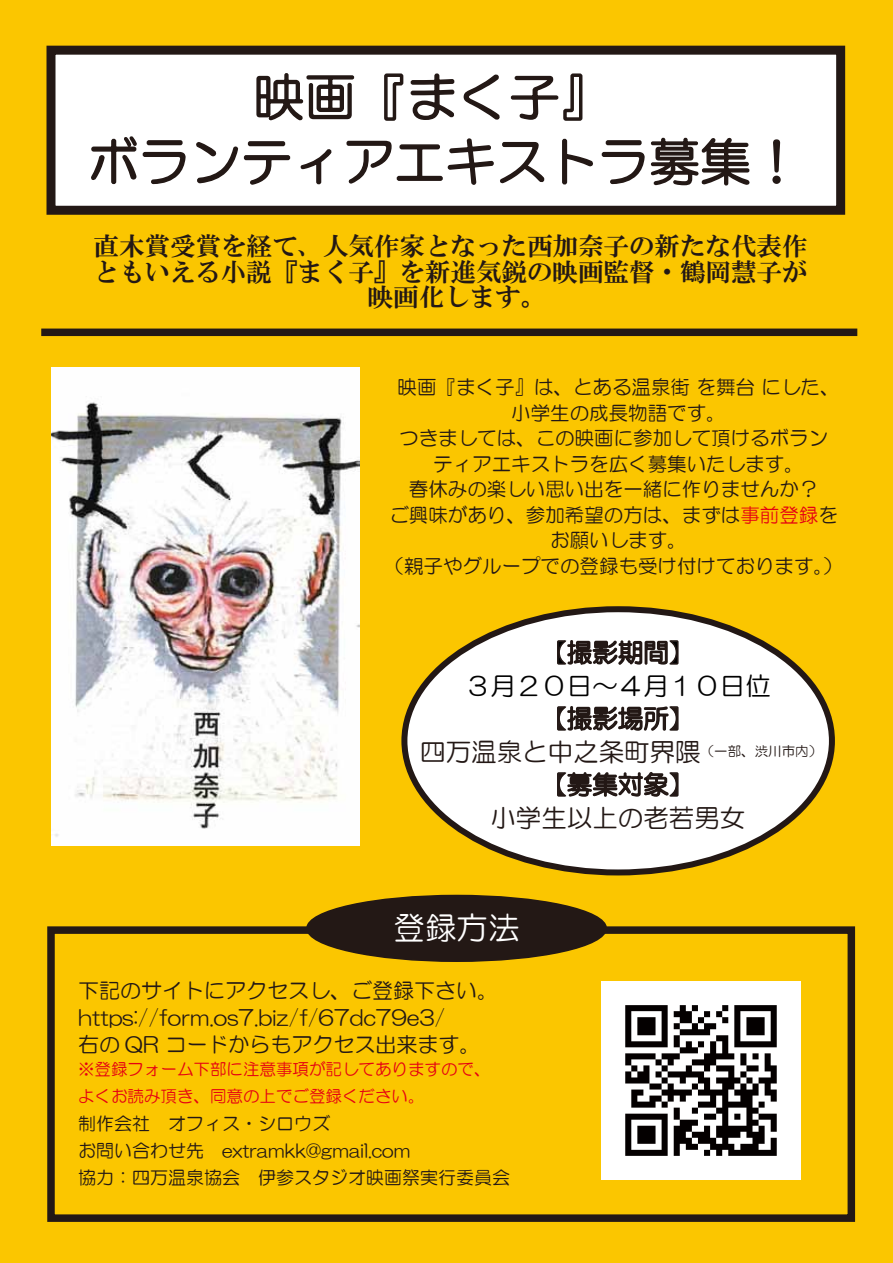
<style>
.page{position:relative;width:893px;height:1263px;background:#fbc600}
.page>*{position:absolute;margin:0;border:0;box-sizing:border-box;transform-origin:0 0}
.t1{font:51px/64.5px "HG Maru Gothic MPRO";color:#231815;text-align:center}
.t2{font:31.5px "HG Maru Gothic MPRO";color:#fff}
.t3{font:25.5px/25.5px "HGS Mincho E";color:#231815;text-align:center}
.t4{font:25.5px/33px "HG Maru Gothic MPRO";color:#231815;text-align:center}
.t5{font:25.5px/33px "HG Maru Gothic MPRO";color:#000;text-align:center}
.t6{font:21px/27px "HG Maru Gothic MPRO";color:#231815}
.t7{font:19.5px/25.5px "HG Maru Gothic MPRO";color:#231815;text-align:center}
.t8{font:18px/27px "HG Maru Gothic MPRO";color:#231815}
.t9{font:16.5px/27px "HG Maru Gothic MPRO";color:#e50012}
.s1{color:#e50012}
</style>
<div class="page">
<div style="left:46px;top:46px;width:799px;height:169px;background:#fff;border:9px solid #231815"></div>
<svg style="left:256px;top:73px;width:99px;height:48px"></svg>
<svg style="left:384px;top:73px;width:20px;height:48px"></svg>
<svg style="left:410px;top:73px;width:45px;height:47px"></svg>
<svg style="left:463px;top:75px;width:37px;height:45px"></svg>
<svg style="left:510px;top:73px;width:73px;height:48px"></svg>
<svg style="left:91px;top:136px;width:95px;height:49px"></svg>
<svg style="left:196px;top:141px;width:95px;height:44px"></svg>
<svg style="left:301px;top:149px;width:30px;height:36px"></svg>
<svg style="left:346px;top:138px;width:198px;height:47px"></svg>
<svg style="left:562px;top:138px;width:31px;height:47px"></svg>
<svg style="left:601px;top:137px;width:149px;height:49px"></svg>
<svg style="left:772px;top:139px;width:9px;height:45px"></svg>
<div style="left:47px;top:926px;width:808px;height:296px;border:8px solid #231815"></div>
<img style="left:602px;top:981px;width:198px;height:199px">
<div style="left:41px;top:329px;width:816px;height:7px;background:#231815"></div>
<div style="left:307px;top:895px;width:299px;height:66px;background:#231815;border-radius:50%"></div>
<div style="left:306px;top:895px;width:301px;height:67px;border:2px solid #231815;border-radius:50%"></div>
<img style="left:52px;top:367px;width:307px;height:478px">
<div style="left:404px;top:609px;width:428px;height:263px;background:#fff;border-radius:50%"></div>
<svg style="left:557px;top:640px;width:122px;height:25px"></svg>
<svg style="left:557px;top:706px;width:122px;height:25px"></svg>
<svg style="left:557px;top:772px;width:122px;height:25px"></svg>
<h1 class="t1" style="left:88px;top:65px;width:715px">映画『まく子』<br>ボランティアエキストラ募集！</h1>
<h3 class="t3" style="left:94px;top:233px;width:715px">直木賞受賞を経て、人気作家となった西加奈子の新たな代表作ともいえる小説『まく子』を新進気鋭の映画監督・鶴岡慧子が映画化します。</h3>
<p class="t7" style="left:385px;top:374px;width:460px">映画『まく子』は、とある温泉街 を舞台 にした、小学生の成長物語です。<br>つきましては、この映画に参加して頂けるボラン<br>ティアエキストラを広く募集いたします。<br>春休みの楽しい思い出を一緒に作りませんか？<br>ご興味があり、参加希望の方は、まずは<span class="s1">事前登録</span>をお願いします。<br>（親子やグループでの登録も受け付けております。）</p>
<h3 class="t5" style="left:465px;top:636px;width:307px">【撮影期間】<br>３月２０日～４月１０日位</h3>
<h3 class="t4" style="left:420px;top:702px;width:404px">【撮影場所】<br>四万温泉と中之条町界隈<sup>（一部、渋川市内）</sup>【募集対象】<br>小学生以上の老若男女</h3>
<h2 class="t2" style="left:394px;top:912px;width:127px">登録方法</h2>
<p class="t6" style="left:78px;top:976px;width:421px">下記のサイトにアクセスし、ご登録下さい。https://form.os7.biz/f/67dc79e3/<br>右の QR コードからもアクセス出来ます。</p>
<p class="t9" style="left:78px;top:1055px;width:414px">※登録フォーム下部に注意事項が記してありますので、よくお読み頂き、同意の上でご登録ください。</p>
<p class="t8" style="left:78px;top:1110px;width:433px">制作会社　オフィス・シロウズ<br>お問い合わせ先　extramkk@gmail.com<br>協力：四万温泉協会　伊参スタジオ映画祭実行委員会</p>
</div>
